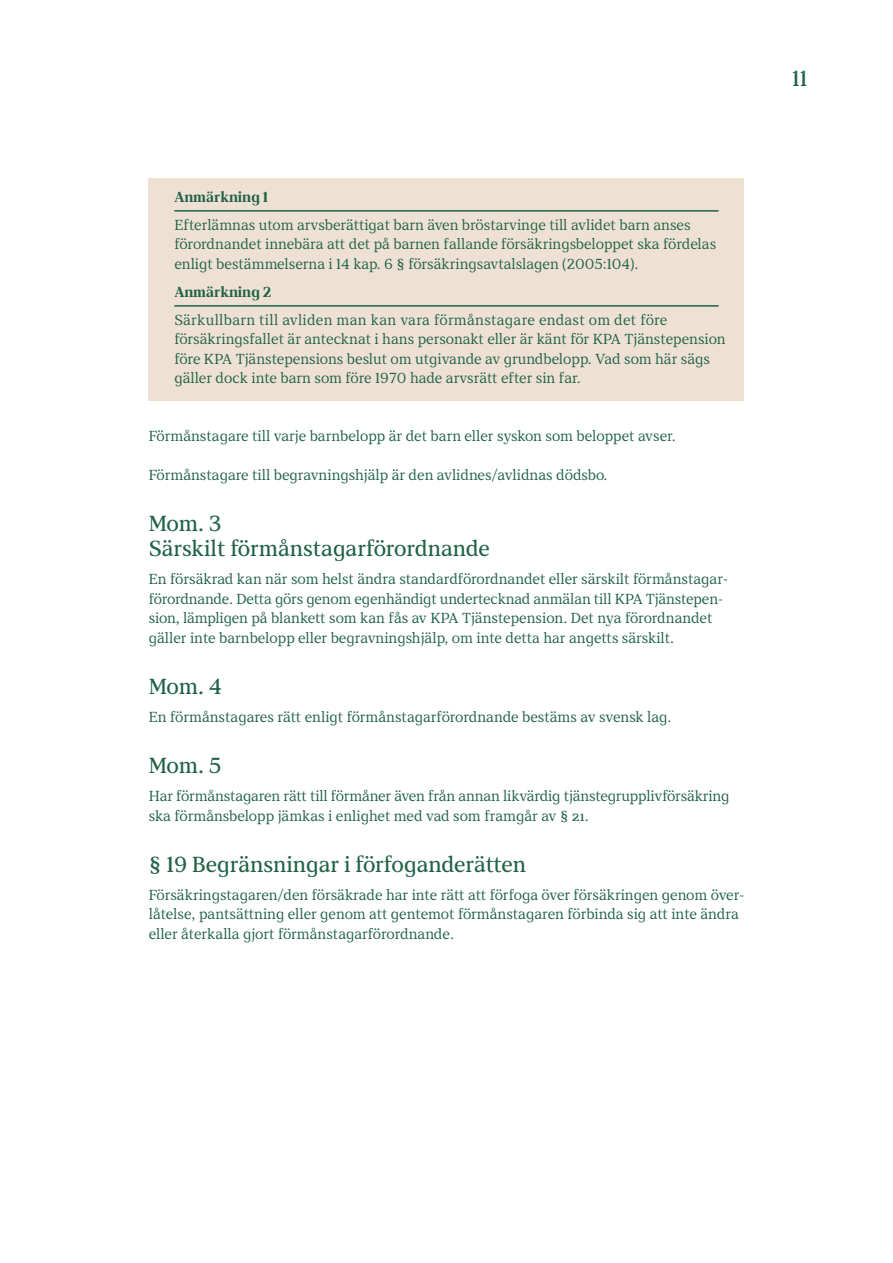
<style>
.page{position:relative;width:893px;height:1263px;background:#fff}
.page>*{position:absolute;margin:0;border:0;box-sizing:border-box;transform-origin:0 0}
.Rubrik_4_15_17_Regul{font:22.5px/25.5px "KPA";color:#216247}
.Brödtext_10_13{font:15px/19.5px "KPA";color:#216247}
.Tabell-Text_3_indrag{font:15px/19.5px "KPA";color:#216247}
.Brödtext_nytt_stycke{font:15px "KPA";color:#216247}
.Tabell-Rubrik_1_indr{font:700 15px "KPA";color:#216247}
</style>
<div class="page">
<div style="left:149px;top:178px;width:595px;height:222px;background:#eee1d4"></div>
<hr style="left:174px;top:210px;width:545px;height:2px;background:#216247">
<hr style="left:174px;top:305px;width:545px;height:2px;background:#216247">
<p class="Tabell-Rubrik_1_indr" style="left:174px;top:188px;width:95px">Anmärkning 1</p>
<p class="Tabell-Text_3_indrag" style="left:174px;top:215px;width:543px">Efterlämnas utom arvsberättigat barn även bröstarvinge till avlidet barn anses förordnandet innebära att det på barnen fallande försäkringsbeloppet ska fördelas enligt bestämmelserna i 14 kap. 6 § försäkringsavtalslagen (2005:104).</p>
<p class="Tabell-Rubrik_1_indr" style="left:174px;top:283px;width:99px">Anmärkning 2</p>
<p class="Tabell-Text_3_indrag" style="left:174px;top:310px;width:553px">Särkullbarn till avliden man kan vara förmånstagare endast om det före försäkringsfallet är antecknat i hans personakt eller är känt för KPA Tjänstepension före KPA Tjänstepensions beslut om utgivande av grundbelopp. Vad som här sägs gäller dock inte barn som före 1970 hade arvsrätt efter sin far.</p>
<p class="Brödtext_10_13" style="left:149px;top:426px;width:529px">Förmånstagare till varje barnbelopp är det barn eller syskon som beloppet avser.</p>
<p class="Brödtext_nytt_stycke" style="left:149px;top:466px;width:460px">Förmånstagare till begravningshjälp är den avlidnes/avlidnas dödsbo.</p>
<p class="Rubrik_4_15_17_Regul" style="left:149px;top:510px;width:343px">Mom. 3<br>Särskilt förmånstagarförordnande</p>
<p class="Brödtext_10_13" style="left:149px;top:569px;width:580px">En försäkrad kan när som helst ändra standardförordnandet eller särskilt förmånstagar&shy;förordnande. Detta görs genom egenhändigt undertecknad anmälan till KPA Tjänstepen&shy;sion, lämpligen på blankett som kan fås av KPA Tjänstepension. Det nya förordnandet gäller inte barnbelopp eller begravningshjälp, om inte detta har angetts särskilt.</p>
<p class="Rubrik_4_15_17_Regul" style="left:149px;top:673px;width:75px">Mom. 4</p>
<p class="Brödtext_10_13" style="left:149px;top:707px;width:524px">En förmånstagares rätt enligt förmånstagarförordnande bestäms av svensk lag.</p>
<p class="Rubrik_4_15_17_Regul" style="left:149px;top:752px;width:74px">Mom. 5</p>
<p class="Brödtext_10_13" style="left:149px;top:786px;width:582px">Har förmånstagaren rätt till förmåner även från annan likvärdig tjänstegrupplivförsäkring ska förmånsbelopp jämkas i enlighet med vad som framgår av § 21.</p>
<p class="Rubrik_4_15_17_Regul" style="left:149px;top:851px;width:379px">§ 19 Begränsningar i förfoganderätten</p>
<p class="Brödtext_10_13" style="left:149px;top:884px;width:597px">Försäkringstagaren/den försäkrade har inte rätt att förfoga över försäkringen genom över&shy;låtelse, pantsättning eller genom att gentemot förmånstagaren förbinda sig att inte ändra eller återkalla gjort förmånstagarförordnande.</p>
<h1 class="Rubrik_4_15_17_Regul" style="left:792px;top:65px;width:17px">11</h1>
</div>
